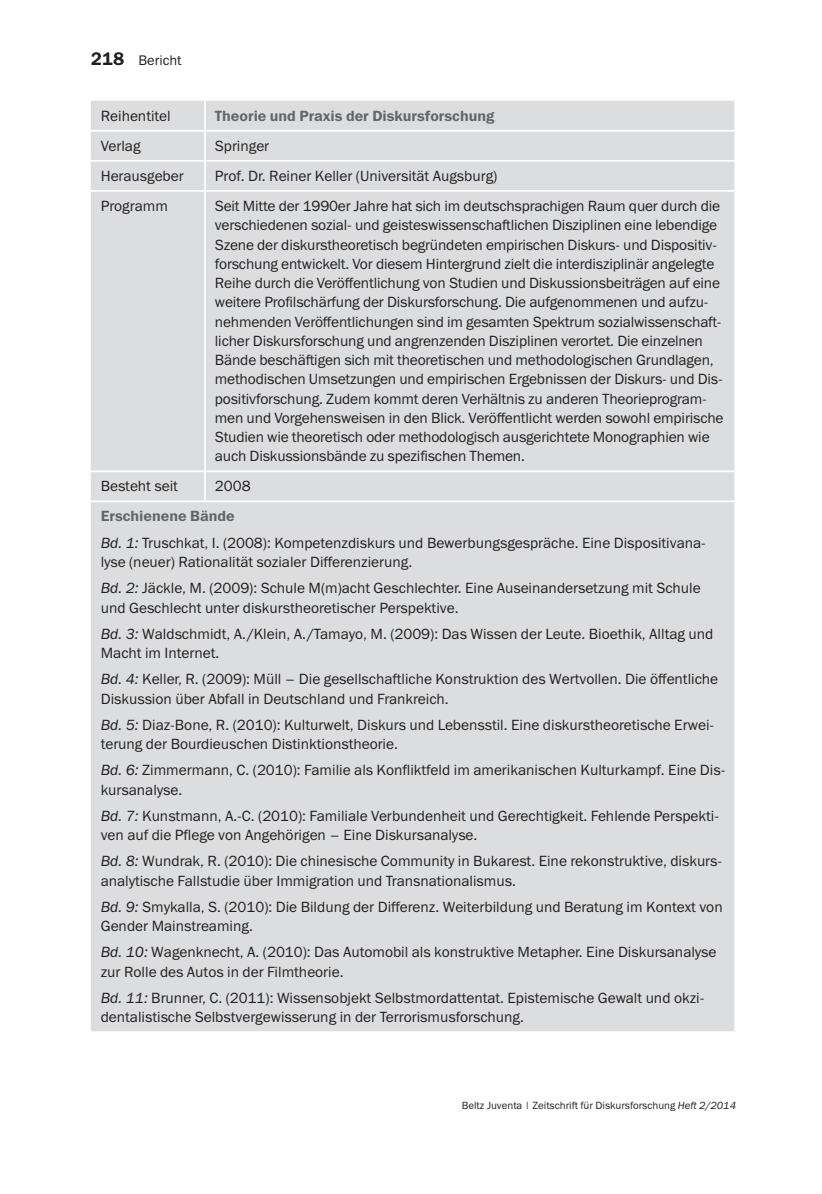
<style>
.page{position:relative;width:822px;height:1194px;background:#fff}
.page>*{position:absolute;margin:0;border:0;box-sizing:border-box;transform-origin:0 0}
.t1{font:14.88px/19.2px "Franklin Gothic Book ITC";color:#231f20}
.t2{font:14.88px "Franklin Gothic Demi ITC";color:#636466}
.t3{font:14px "Franklin Gothic Book ITC";color:#231f20}
.t4{font:10.5px "Franklin Gothic Book ITC";color:#231f20}
.s1{font-family:"Franklin Gothic Demi ITC";font-size:18.38px}
.s2{font-style:italic}
</style>
<div class="page">
<div style="left:91px;top:101px;width:643px;height:930px;background:#dcddde"></div>
<hr style="left:204px;top:101px;width:2px;height:29px;background:#fff">
<hr style="left:91px;top:130px;width:114px;height:2px;background:#fff">
<hr style="left:205px;top:130px;width:531px;height:2px;background:#fff">
<hr style="left:204px;top:132px;width:2px;height:28px;background:#fff">
<hr style="left:91px;top:160px;width:114px;height:2px;background:#fff">
<hr style="left:205px;top:160px;width:531px;height:2px;background:#fff">
<hr style="left:204px;top:162px;width:2px;height:28px;background:#fff">
<hr style="left:204px;top:192px;width:2px;height:278px;background:#fff">
<hr style="left:91px;top:470px;width:114px;height:2px;background:#fff">
<hr style="left:205px;top:470px;width:531px;height:2px;background:#fff">
<hr style="left:204px;top:472px;width:2px;height:28px;background:#fff">
<hr style="left:91px;top:190px;width:114px;height:2px;background:#fff">
<hr style="left:205px;top:190px;width:531px;height:2px;background:#fff">
<hr style="left:91px;top:500px;width:114px;height:2px;background:#fff">
<hr style="left:205px;top:500px;width:531px;height:2px;background:#fff">
<p class="t3" style="left:91px;top:51px;width:92px"><span class="s1">218</span> Bericht</p>
<p class="t1" style="left:101px;top:106px;width:72px">Reihentitel</p>
<p class="t2" style="left:215px;top:107px;width:281px">Theorie und Praxis der Diskursforschung</p>
<p class="t1" style="left:101px;top:136px;width:41px">Verlag</p>
<p class="t1" style="left:215px;top:136px;width:56px">Springer</p>
<p class="t1" style="left:101px;top:166px;width:85px">Herausgeber</p>
<p class="t1" style="left:215px;top:166px;width:284px">Prof. Dr. Reiner Keller (Universität Augsburg)</p>
<p class="t1" style="left:101px;top:196px;width:69px">Programm</p>
<p class="t1" style="left:215px;top:196px;width:510px">Seit Mitte der 1990er Jahre hat sich im deutschsprachigen Raum quer durch die verschiedenen sozial- und geisteswissenschaftlichen Disziplinen eine lebendige Szene der diskurstheoretisch begründeten empirischen Diskurs- und Dispositiv&shy;forschung entwickelt. Vor diesem Hintergrund zielt die interdisziplinär angelegte Reihe durch die Veröffentlichung von Studien und Diskussionsbeiträgen auf eine weitere Profilschärfung der Diskursforschung. Die aufgenommenen und aufzu&shy;nehmenden Veröffentlichungen sind im gesamten Spektrum sozialwissenschaft&shy;licher Diskursforschung und angrenzenden Disziplinen verortet. Die einzelnen Bände beschäftigen sich mit theoretischen und methodologischen Grundlagen, methodischen Umsetzungen und empirischen Ergebnissen der Diskurs- und Dis&shy;positivforschung. Zudem kommt deren Verhältnis zu anderen Theorieprogram&shy;men und Vorgehensweisen in den Blick. Veröffentlicht werden sowohl empirische Studien wie theoretisch oder methodologisch ausgerichtete Monographien wie auch Diskussionsbände zu spezifischen Themen.</p>
<p class="t1" style="left:101px;top:476px;width:79px">Besteht seit</p>
<p class="t1" style="left:215px;top:476px;width:37px">2008</p>
<p class="t2" style="left:101px;top:507px;width:136px">Erschienene Bände</p>
<p class="t1" style="left:101px;top:532px;width:606px"><span class="s2">Bd. 1:</span> Truschkat, I. (2008): Kompetenzdiskurs und Bewerbungsgespräche. Eine Dispositivana&shy;lyse (neuer) Rationalität sozialer Differenzierung.</p>
<p class="t1" style="left:101px;top:578px;width:601px"><span class="s2">Bd. 2:</span> Jäckle, M. (2009): Schule M(m)acht Geschlechter. Eine Auseinandersetzung mit Schule und Geschlecht unter diskurstheoretischer Perspektive.</p>
<p class="t1" style="left:101px;top:623px;width:614px"><span class="s2">Bd. 3:</span> Waldschmidt, A./Klein, A./Tamayo, M. (2009): Das Wissen der Leute. Bioethik, Alltag und<br>Macht im Internet.</p>
<p class="t1" style="left:101px;top:669px;width:619px"><span class="s2">Bd. 4:</span> Keller, R. (2009): Müll – Die gesellschaftliche Konstruktion des Wertvollen. Die öffentliche<br>Diskussion über Abfall in Deutschland und Frankreich.</p>
<p class="t1" style="left:101px;top:714px;width:615px"><span class="s2">Bd. 5:</span> Diaz-Bone, R. (2010): Kulturwelt, Diskurs und Lebensstil. Eine diskurstheoretische Erwei&shy;terung der Bourdieuschen Distinktionstheorie.</p>
<p class="t1" style="left:101px;top:760px;width:626px"><span class="s2">Bd. 6:</span> Zimmermann, C. (2010): Familie als Konfliktfeld im amerikanischen Kulturkampf. Eine Dis&shy;kursanalyse.</p>
<p class="t1" style="left:101px;top:805px;width:619px"><span class="s2">Bd. 7:</span> Kunstmann, A.-C. (2010): Familiale Verbundenheit und Gerechtigkeit. Fehlende Perspekti&shy;ven auf die Pflege von Angehörigen – Eine Diskursanalyse.</p>
<p class="t1" style="left:101px;top:851px;width:622px"><span class="s2">Bd. 8:</span> Wundrak, R. (2010): Die chinesische Community in Bukarest. Eine rekonstruktive, diskurs&shy;analytische Fallstudie über Immigration und Transnationalismus.</p>
<p class="t1" style="left:101px;top:896px;width:623px"><span class="s2">Bd. 9:</span> Smykalla, S. (2010): Die Bildung der Differenz. Weiterbildung und Beratung im Kontext von<br>Gender Mainstreaming.</p>
<p class="t1" style="left:101px;top:942px;width:617px"><span class="s2">Bd. 10:</span> Wagenknecht, A. (2010): Das Automobil als konstruktive Metapher. Eine Diskursanalyse zur Rolle des Autos in der Filmtheorie.</p>
<p class="t1" style="left:101px;top:988px;width:605px"><span class="s2">Bd. 11:</span> Brunner, C. (2011): Wissensobjekt Selbstmordattentat. Epistemische Gewalt und okzi&shy;dentalistische Selbstvergewisserung in der Terrorismusforschung.</p>
<p class="t4" style="left:462px;top:1098px;width:276px">Beltz Juventa | Zeitschrift für Diskursforschung <span class="s2">Heft 2/2014</span></p>
</div>
